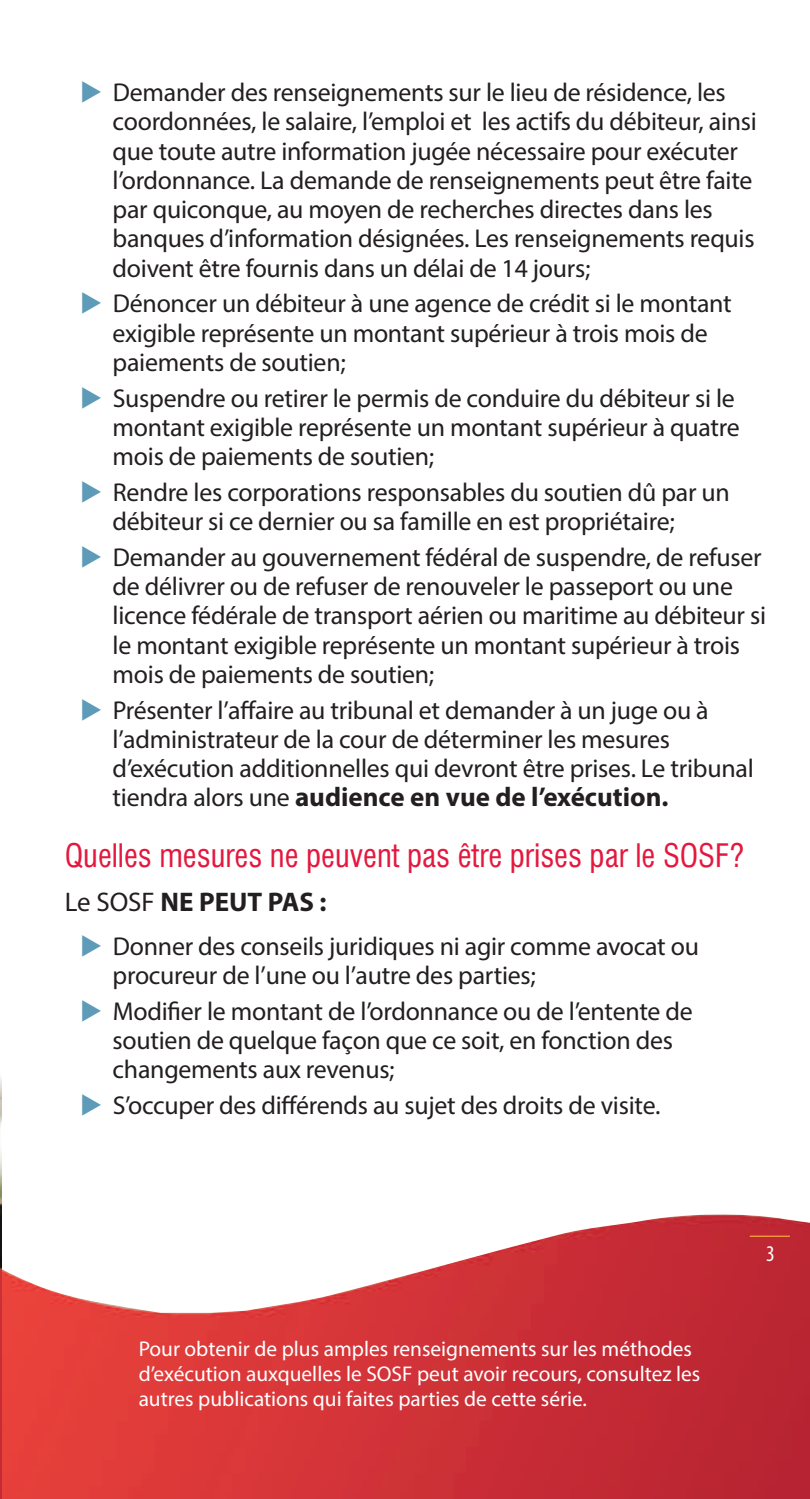
<style>
.page{position:relative;width:810px;height:1499px;background:#fff}
.page>*{position:absolute;margin:0;border:0;box-sizing:border-box;transform-origin:0 0}
.t1{font:31.5px "Corporate Condensed";color:#e4183e}
.t2{font:700 27px "Myriad Pro";color:#231f20}
.t3{font:25.88px/29.2px "Myriad Pro";letter-spacing:-.01em;color:#231f20}
.t4{font:condensed 22.5px "Myriad";color:#fff}
.t5{font:21.38px/24.8px "Myriad Pro";color:#fff}
.s1{color:#5e9bb9}
.s2{font-weight:400;font-size:25.88px}
.s3{font-weight:400}
</style>
<div class="page">
<img style="left:2px;top:1214px;width:808px;height:284px">
<hr style="left:750px;top:1235px;width:40px;height:1px;background:#fcb53d">
<img style="left:0;top:1077px;width:2px;height:189px">
<img style="left:0;top:1266px;width:2px;height:232px">
<p class="t3" style="left:113px;top:80px;width:646px;text-indent:-32px"><span class="s1">◆</span> Demander des renseignements sur le lieu de résidence, les coordonnées, le salaire, l’emploi et les actifs du débiteur, ainsi que toute autre information jugée nécessaire pour exécuter l’ordonnance. La demande de renseignements peut être faite par quiconque, au moyen de recherches directes dans les banques d’information désignées. Les renseignements requis doivent être fournis dans un délai de 14 jours;</p>
<p class="t3" style="left:113px;top:291px;width:621px;text-indent:-32px"><span class="s1">◆</span> Dénoncer un débiteur à une agence de crédit si le montant exigible représente un montant supérieur à trois mois de paiements de soutien;</p>
<p class="t3" style="left:113px;top:385px;width:629px;text-indent:-32px"><span class="s1">◆</span> Suspendre ou retirer le permis de conduire du débiteur si le montant exigible représente un montant supérieur à quatre mois de paiements de soutien;</p>
<p class="t3" style="left:113px;top:479px;width:619px;text-indent:-32px"><span class="s1">◆</span> Rendre les corporations responsables du soutien dû par un débiteur si ce dernier ou sa famille en est propriétaire;</p>
<p class="t3" style="left:113px;top:544px;width:655px;text-indent:-32px"><span class="s1">◆</span> Demander au gouvernement fédéral de suspendre, de refuser de délivrer ou de refuser de renouveler le passeport ou une licence fédérale de transport aérien ou maritime au débiteur si le montant exigible représente un montant supérieur à trois mois de paiements de soutien;</p>
<p class="t3" style="left:113px;top:697px;width:643px;text-indent:-32px"><span class="s1">◆</span> Présenter l’affaire au tribunal et demander à un juge ou à l’administrateur de la cour de déterminer les mesures d’exécution additionnelles qui devront être prises. Le tribunal</p>
<p class="t2" style="left:113px;top:787px;width:557px"><span class="s2">tiendra alors une</span> audience en vue de l’exécution.</p>
<p class="t1" style="left:65px;top:837px;width:681px">Quelles mesures ne peuvent pas être prises par le SOSF?</p>
<p class="t2" style="left:65px;top:891px;width:263px"><span class="s3">Le SOSF</span> NE PEUT PAS :</p>
<p class="t3" style="left:113px;top:933px;width:588px;text-indent:-32px"><span class="s1">◆</span> Donner des conseils juridiques ni agir comme avocat ou procureur de l’une ou l’autre des parties;</p>
<p class="t3" style="left:113px;top:998px;width:582px;text-indent:-32px"><span class="s1">◆</span> Modifier le montant de l’ordonnance ou de l’entente de soutien de quelque façon que ce soit, en fonction des changements aux revenus;</p>
<p class="t3" style="left:80px;top:1092px;width:582px"><span class="s1">◆</span> S’occuper des différends au sujet des droits de visite.</p>
<p class="t5" style="left:139px;top:1338px;width:563px">Pour obtenir de plus amples renseignements sur les méthodes d’exécution auxquelles le SOSF peut avoir recours, consultez les autres publications qui faites parties de cette série.</p>
<p class="t4" style="left:766px;top:1245px;width:10px">3</p>
</div>
